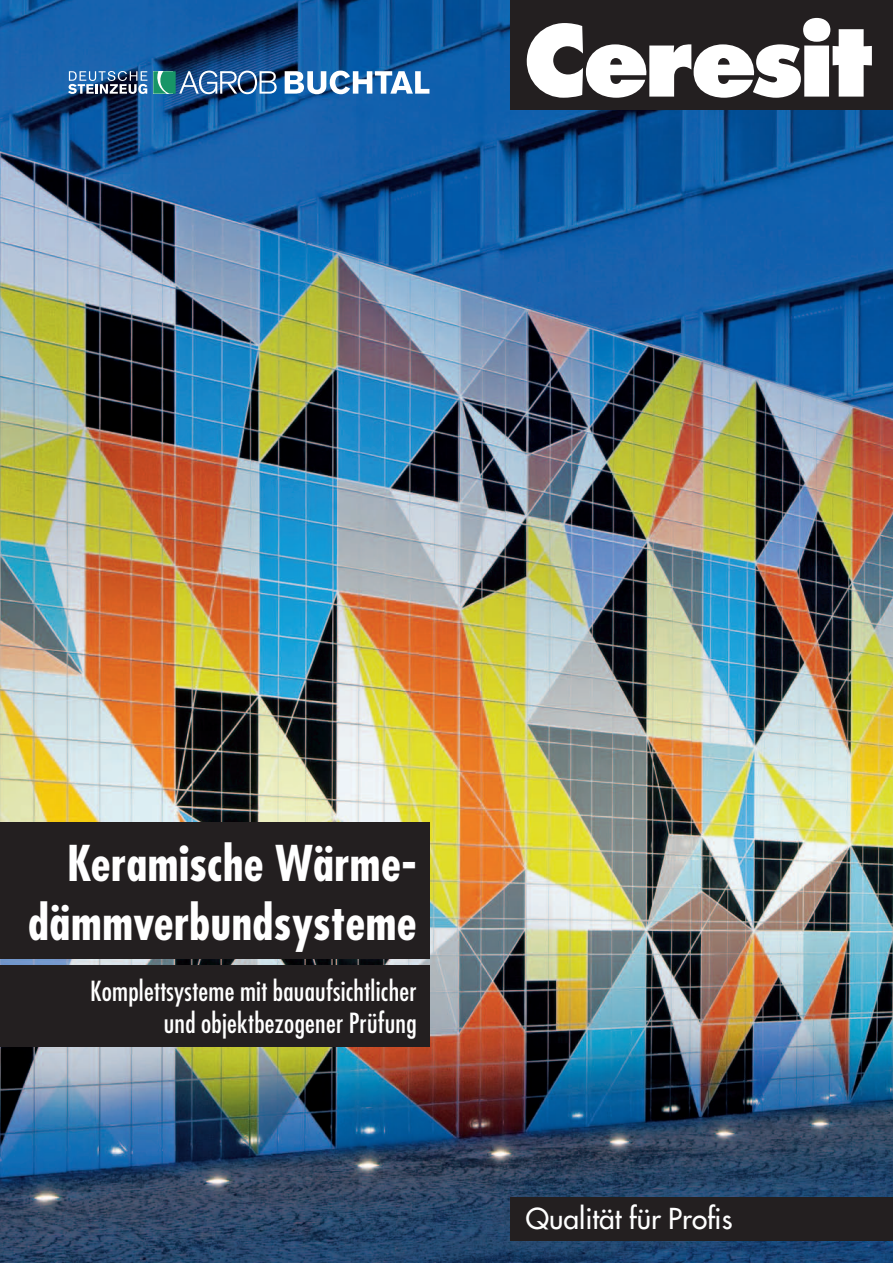
<style>
.page{position:relative;width:893px;height:1263px;background:#fff}
.page>*{position:absolute;margin:0;border:0;box-sizing:border-box;transform-origin:0 0}
.t1{font:700 condensed 48px/58.5px "Futura Std";letter-spacing:.01em;color:#fff;text-align:right}
.t2{font:28.2px "Futura";color:#fff}
.t3{font:condensed 27px/32.4px "Futura Std";letter-spacing:.01em;color:#fff;text-align:right}
</style>
<div class="page">
<img style="left:0;top:0;width:893px;height:1263px">
<svg style="left:510px;top:0;width:383px;height:110px"></svg>
<div style="left:510px;top:1197px;width:383px;height:44px;background:#231f20"></div>
<div style="left:0;top:823px;width:429px;height:136px;background:#231f20"></div>
<div style="left:0;top:965px;width:429px;height:81px;background:#231f20"></div>
<svg style="left:285px;top:71px;width:144px;height:23px"></svg>
<svg style="left:153px;top:71px;width:124px;height:23px;background:#51819c"></svg>
<svg style="left:68px;top:71px;width:79px;height:23px"></svg>
<h1 class="t1" style="left:28px;top:835px;width:390px">Keramische Wärme&shy;dämmverbundsysteme</h1>
<p class="t3" style="left:90px;top:974px;width:328px">Komplettsysteme mit bauaufsichtlicher und objektbezogener Prüfung</p>
<p class="t2" style="left:526px;top:1200px;width:208px">Qualität für Profis</p>
</div>
